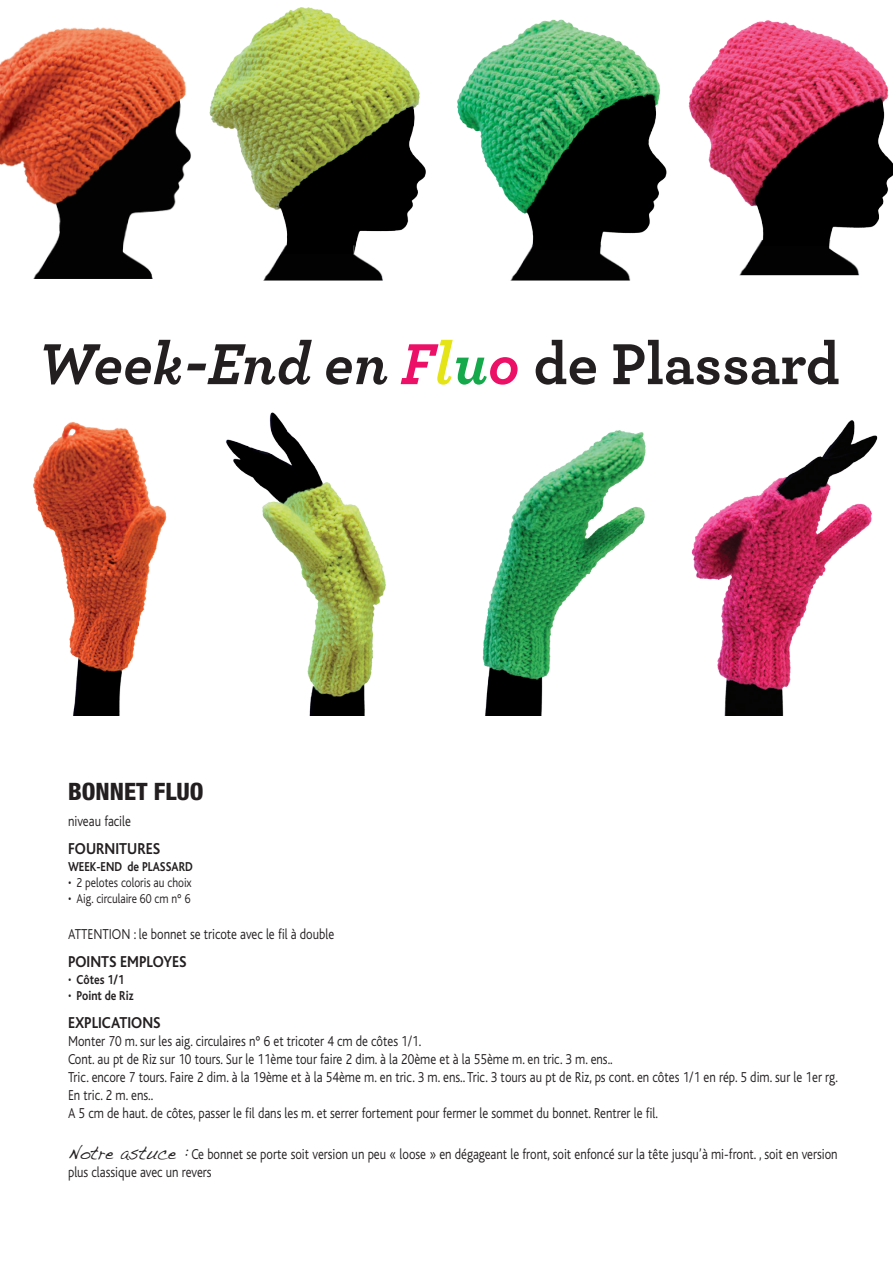
<style>
.page{position:relative;width:893px;height:1263px;background:#fff}
.page>*{position:absolute;margin:0;border:0;box-sizing:border-box;transform-origin:0 0}
.t1{font:italic 700 60.6px "Archer Pro";color:#231f20}
.main_title{font:800 condensed 24px "Helvetica Neue LT Std";color:#231f20}
.t2{font:700 16.5px "Bliss";color:#231f20;scale:.9 1}
.t3{font:300 15px/18px "Bliss";color:#231f20;scale:.85 1}
.bullets{font:300 13.5px "Bliss";color:#231f20;scale:.85 1}
.bullets-2{font:700 13.5px "Bliss";color:#231f20;scale:.85 1}
.qualite{font:700 13.5px "Bliss";color:#231f20;scale:.85 1}
.s1{color:#ec1067}
.s2{color:#e4e417}
.s3{color:#15a94b}
.s4{font-style:normal}
.s5{font-weight:300}
.s6{font-family:"Handwriting Dakota";font-weight:400;font-size:19.5px}
</style>
<div class="page">
<img style="left:691px;top:420px;width:187px;height:296px">
<img style="left:0;top:27px;width:186px;height:252px">
<img style="left:186px;top:7px;width:240px;height:238px">
<img style="left:457px;top:19px;width:210px;height:226px">
<img style="left:688px;top:20px;width:205px;height:220px">
<img style="left:171px;top:245px;width:212px;height:36px">
<img style="left:510px;top:245px;width:121px;height:36px">
<img style="left:647px;top:240px;width:213px;height:35px">
<img style="left:226px;top:412px;width:160px;height:304px">
<img style="left:482px;top:430px;width:164px;height:286px">
<img style="left:33px;top:422px;width:134px;height:294px">
<p class="t1" style="left:38px;top:316px;width:804px">Week-End en <span class="s1">F</span><span class="s2">l</span><span class="s3">u</span><span class="s1">o</span> <span class="s4">de Plassard</span></p>
<p class="main_title" style="left:68px;top:776px;width:137px">BONNET FLUO</p>
<p class="t3" style="left:68px;top:812px;width:76px">niveau facile</p>
<p class="t2" style="left:68px;top:840px;width:104px">FOURNITURES</p>
<p class="qualite" style="left:68px;top:859px;width:148px">WEEK-END de PLASSARD</p>
<p class="bullets" style="left:68px;top:875px;width:147px">• 2 pelotes coloris au choix</p>
<p class="bullets" style="left:68px;top:891px;width:146px">• Aig. circulaire 60 cm n° 6</p>
<p class="t3" style="left:68px;top:925px;width:315px">ATTENTION : le bonnet se tricote avec le fil à double</p>
<p class="t2" style="left:68px;top:953px;width:133px">POINTS EMPLOYES</p>
<p class="bullets-2" style="left:68px;top:972px;width:68px"><span class="s5">•</span> Côtes 1/1</p>
<p class="bullets-2" style="left:68px;top:988px;width:78px"><span class="s5">•</span> Point de Riz</p>
<p class="t2" style="left:68px;top:1014px;width:104px">EXPLICATIONS</p>
<p class="t3" style="left:68px;top:1032px;width:417px">Monter 70 m. sur les aig. circulaires n° 6 et tricoter 4 cm de côtes 1/1.</p>
<p class="t3" style="left:68px;top:1050px;width:642px">Cont. au pt de Riz sur 10 tours. Sur le 11ème tour faire 2 dim. à la 20ème et à la 55ème m. en tric. 3 m. ens..</p>
<p class="t3" style="left:68px;top:1068px;width:907px">Tric. encore 7 tours. Faire 2 dim. à la 19ème et à la 54ème m. en tric. 3 m. ens.. Tric. 3 tours au pt de Riz, ps cont. en côtes 1/1 en rép. 5 dim. sur le 1er rg.<br>En tric. 2 m. ens..</p>
<p class="t3" style="left:68px;top:1104px;width:695px">A 5 cm de haut. de côtes, passer le fil dans les m. et serrer fortement pour fermer le sommet du bonnet. Rentrer le fil.</p>
<p class="t3" style="left:68px;top:1146px;width:907px"><span class="s6">Notre astuce :</span> Ce bonnet se porte soit version un peu « loose » en dégageant le front, soit enfoncé sur la tête jusqu’à mi-front. , soit en version plus classique avec un revers</p>
</div>
